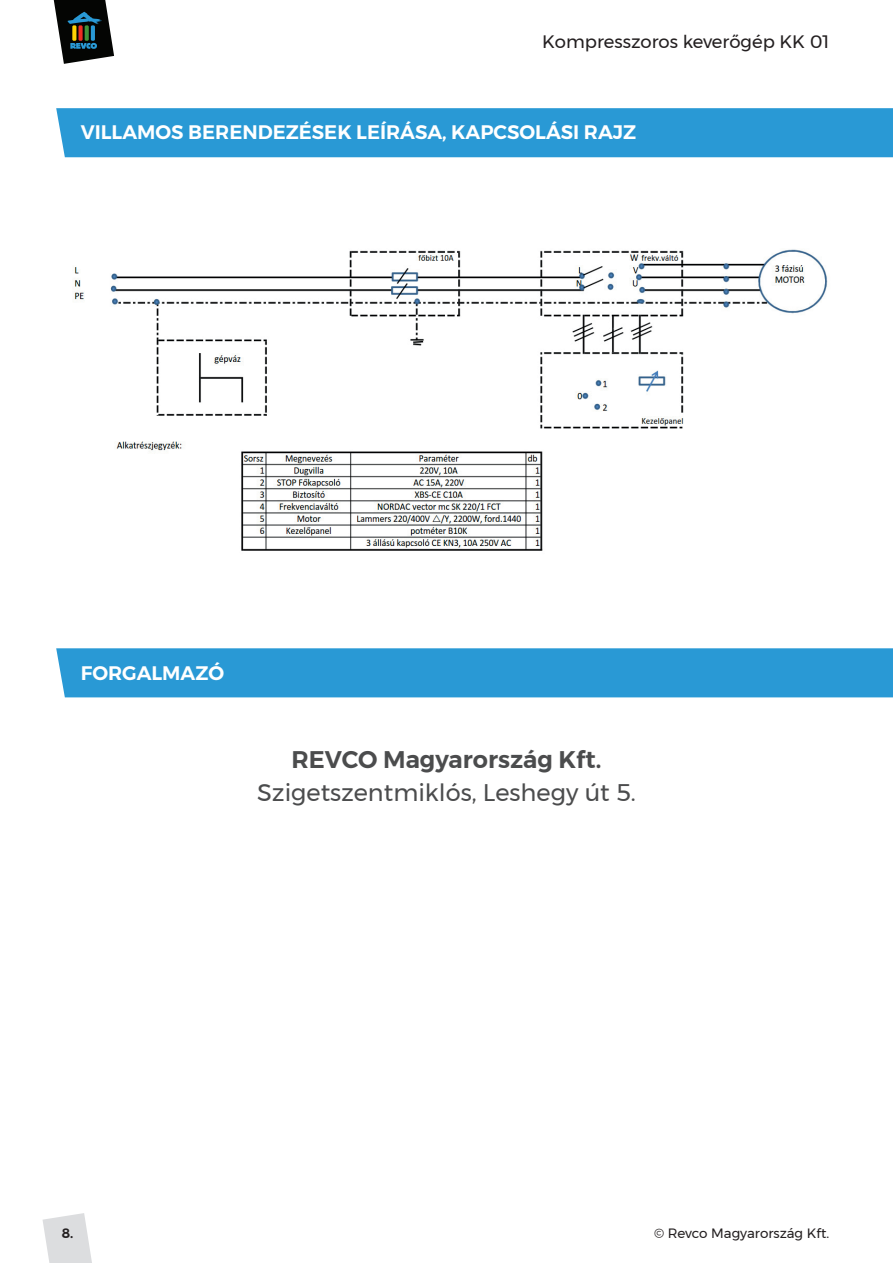
<style>
.page{position:relative;width:893px;height:1263px;background:#fff}
.page>*{position:absolute;margin:0;border:0;box-sizing:border-box;transform-origin:0 0}
.t1{font:24px "Montserrat";color:#4b4c4d}
.t2{font:600 24px "Montserrat";color:#4b4c4d}
.t3{font:600 19.5px "Montserrat";color:#fff}
.t4{font:18px "Montserrat";color:#231f20}
.t5{font:13.5px "Montserrat";color:#231f20}
.t6{font:600 13.5px "Montserrat";color:#231f20}
</style>
<div class="page">
<svg style="left:54px;top:0;width:60px;height:64px"></svg>
<div style="left:56px;top:108px;width:837px;height:49px;background:#2999d5"></div>
<div style="left:56px;top:648px;width:837px;height:49px;background:#2999d5"></div>
<svg style="left:43px;top:1213px;width:49px;height:50px"></svg>
<img style="left:74px;top:249px;width:754px;height:302px">
<p class="t4" style="left:542px;top:28px;width:288px">Kompresszoros keverőgép KK 01</p>
<p class="t3" style="left:81px;top:117px;width:557px">VILLAMOS BERENDEZÉSEK LEÍRÁSA, KAPCSOLÁSI RAJZ</p>
<p class="t3" style="left:81px;top:657px;width:145px">FORGALMAZÓ</p>
<p class="t2" style="left:291px;top:740px;width:311px">REVCO Magyarország Kft.</p>
<p class="t1" style="left:257px;top:774px;width:380px">Szigetszentmiklós, Leshegy út 5.</p>
<p class="t6" style="left:62px;top:1223px;width:13px">8.</p>
<p class="t5" style="left:654px;top:1223px;width:177px">© Revco Magyarország Kft.</p>
</div>
